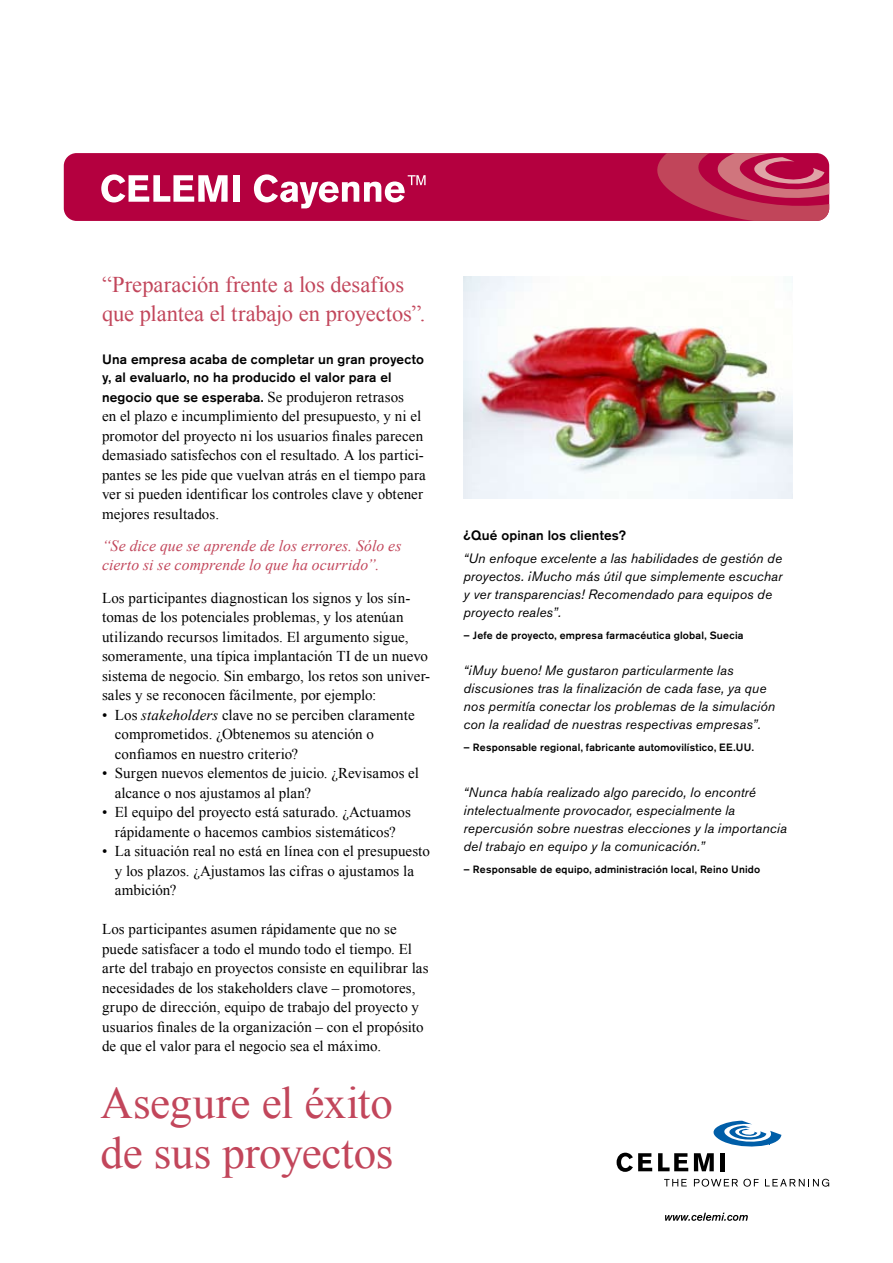
<style>
.page{position:relative;width:893px;height:1263px;background:#fff}
.page>*{position:absolute;margin:0;border:0;box-sizing:border-box;transform-origin:0 0}
.t1{font:45px/49.5px "Times New Roman";letter-spacing:-.005em;color:#c2465b}
.t2{font:22.5px/28.5px "Times New Roman";letter-spacing:-.005em;color:#c2465b}
.t3{font:italic 15.75px/19.5px "Times New Roman";letter-spacing:.005em;color:#c2465b}
.t4{font:15px/19.5px "Times New Roman";letter-spacing:.005em;color:#000}
.t5{font:italic 13.5px/18px "Akzidenz Grotesk Pro";letter-spacing:.01em;color:#000}
.t6{font:500 13.5px/18px "Akzidenz Grotesk Pro";letter-spacing:.01em;color:#000}
.t7{font:500 10.5px "Akzidenz Grotesk Pro";letter-spacing:.02em;color:#000}
.s1{font-family:"Times New Roman";font-weight:400;font-size:15px}
.s2{font-style:italic}
</style>
<div class="page">
<div style="left:64px;top:153px;width:765px;height:68px;background:#b4003f;border-radius:13px"></div>
<svg style="left:652px;top:153px;width:177px;height:68px"></svg>
<svg style="left:101px;top:174px;width:127px;height:28px"></svg>
<div style="left:233px;top:175px;width:7px;height:27px;background:#fff"></div>
<svg style="left:254px;top:174px;width:172px;height:34px"></svg>
<svg style="left:664px;top:1179px;width:23px;height:7px"></svg>
<svg style="left:694px;top:1179px;width:65px;height:7px"></svg>
<svg style="left:765px;top:1179px;width:64px;height:7px"></svg>
<svg style="left:617px;top:1153px;width:35px;height:19px"></svg>
<svg style="left:658px;top:1153px;width:30px;height:18px"></svg>
<svg style="left:694px;top:1121px;width:87px;height:50px"></svg>
<div style="left:720px;top:1153px;width:5px;height:18px;background:#000"></div>
<svg style="left:665px;top:1213px;width:83px;height:8px"></svg>
<img style="left:463px;top:276px;width:329px;height:223px">
<h2 class="t2" style="left:102px;top:270px;width:325px">“Preparación frente a los desafíos que plantea el trabajo en proyectos”.</h2>
<p class="t6" style="left:102px;top:350px;width:323px">Una empresa acaba de completar un gran proyecto y, al evaluarlo, no ha producido el valor para el</p>
<p class="t6" style="left:102px;top:388px;width:303px">negocio que se esperaba. <span class="s1">Se produjeron retrasos</span></p>
<p class="t4" style="left:102px;top:406px;width:325px">en el plazo e incumplimiento del presupuesto, y ni el promotor del proyecto ni los usuarios finales parecen demasiado satisfechos con el resultado. A los partici&shy;pantes se les pide que vuelvan atrás en el tiempo para ver si pueden identificar los controles clave y obtener mejores resultados.</p>
<p class="t3" style="left:102px;top:536px;width:301px">“Se dice que se aprende de los errores. Sólo es cierto si se comprende lo que ha ocurrido”.</p>
<p class="t4" style="left:102px;top:588px;width:330px">Los participantes diagnostican los signos y los sín&shy;tomas de los potenciales problemas, y los atenúan utilizando recursos limitados. El argumento sigue, someramente, una típica implantación TI de un nuevo sistema de negocio. Sin embargo, los retos son univer&shy;sales y se reconocen fácilmente, por ejemplo:</p>
<p class="t4" style="left:115px;top:705px;width:301px;text-indent:-13px">• Los <span class="s2">stakeholders</span> clave no se perciben claramente comprometidos. ¿Obtenemos su atención o confiamos en nuestro criterio?</p>
<p class="t4" style="left:115px;top:763px;width:306px;text-indent:-13px">• Surgen nuevos elementos de juicio. ¿Revisamos el alcance o nos ajustamos al plan?</p>
<p class="t4" style="left:102px;top:802px;width:310px;text-align:center">• El equipo del proyecto está saturado. ¿Actuamos rápidamente o hacemos cambios sistemáticos?</p>
<p class="t4" style="left:115px;top:841px;width:317px;text-indent:-13px">• La situación real no está en línea con el presupuesto y los plazos. ¿Ajustamos las cifras o ajustamos la ambición?</p>
<p class="t4" style="left:102px;top:919px;width:328px">Los participantes asumen rápidamente que no se puede satisfacer a todo el mundo todo el tiempo. El arte del trabajo en proyectos consiste en equilibrar las necesidades de los stakeholders clave – promotores, grupo de dirección, equipo de trabajo del proyecto y usuarios finales de la organización – con el propósito de que el valor para el negocio sea el máximo.</p>
<h1 class="t1" style="left:101px;top:1078px;width:294px">Asegure el éxito de sus proyectos</h1>
<p class="t6" style="left:463px;top:526px;width:164px">¿Qué opinan los clientes?</p>
<p class="t5" style="left:463px;top:548px;width:320px">“Un enfoque excelente a las habilidades de gestión de proyectos. ¡Mucho más útil que simplemente escuchar y ver transparencias! Recomendado para equipos de proyecto reales”.</p>
<p class="t7" style="left:463px;top:628px;width:282px">– Jefe de proyecto, empresa farmacéutica global, Suecia</p>
<p class="t5" style="left:463px;top:661px;width:313px">“¡Muy bueno! Me gustaron particularmente las discusiones tras la finalización de cada fase, ya que nos permitía conectar los problemas de la simulación con la realidad de nuestras respectivas empresas”.</p>
<p class="t7" style="left:463px;top:740px;width:292px">– Responsable regional, fabricante automovilístico, EE.UU.</p>
<p class="t5" style="left:463px;top:783px;width:325px">“Nunca había realizado algo parecido, lo encontré intelectualmente provocador, especialmente la repercusión sobre nuestras elecciones y la importancia del trabajo en equipo y la comunicación.”</p>
<p class="t7" style="left:463px;top:863px;width:298px">– Responsable de equipo, administración local, Reino Unido</p>
</div>
